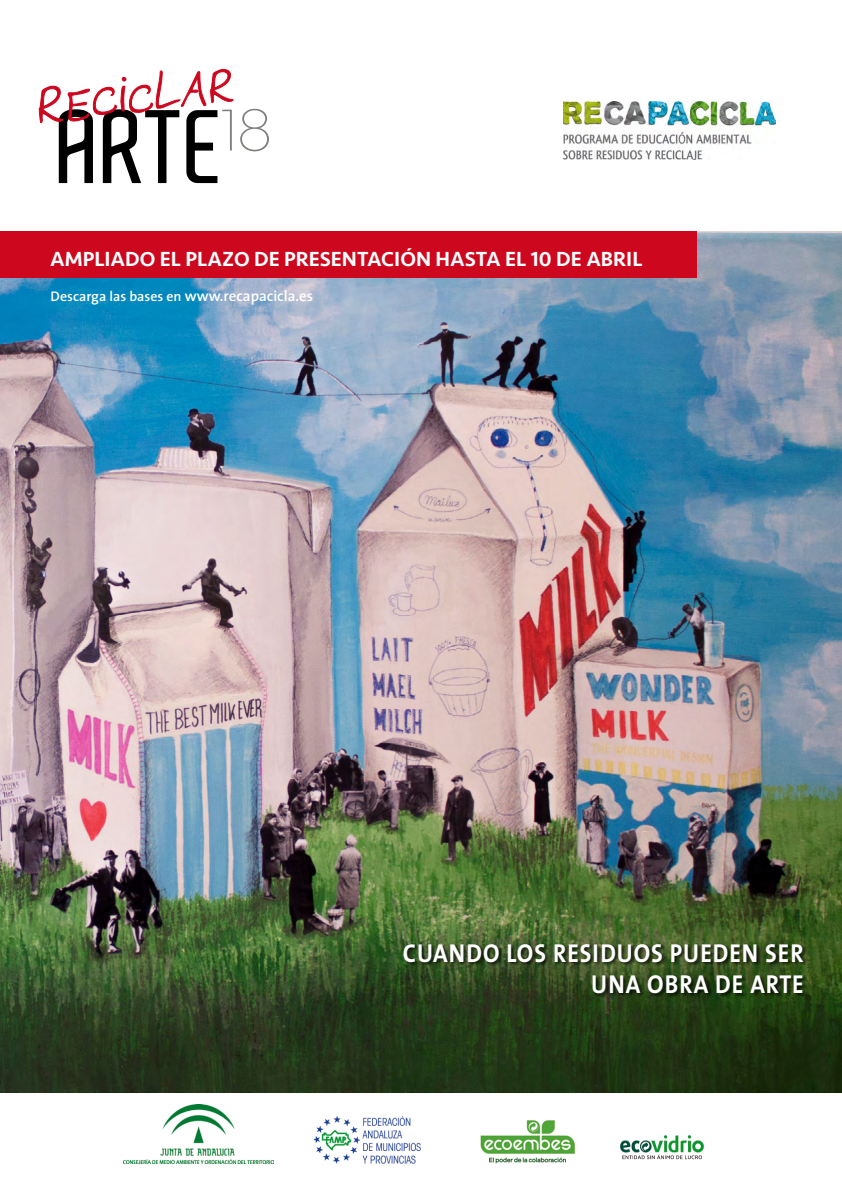
<style>
.page{position:relative;width:842px;height:1191px;background:#fff}
.page>*{position:absolute;margin:0;border:0;box-sizing:border-box;transform-origin:0 0}
.t1{font:68.8px "FNAC Light";color:#82807d;scale:1.1 1}
.t2{font:26px/31.2px "The Sans Bold Caps";letter-spacing:.04em;color:#fff;text-align:right;scale:.9 1}
.t3{font:500 21px "Seravek";color:#fff}
.t4{font:700 14px "Seravek";color:#fff}
.t5{font:600 14px "The Sans";color:#fff}
.s1{font-size:15px}
</style>
<div class="page">
<img style="left:0;top:231px;width:842px;height:861px">
<img style="left:123px;top:1104px;width:150px;height:59px">
<img style="left:313px;top:1116px;width:108px;height:48px">
<img style="left:481px;top:1120px;width:94px;height:43px">
<img style="left:620px;top:1135px;width:84px;height:24px">
<div style="left:403px;top:943px;width:405px;height:55px;background:#000;opacity:.75"></div>
<img style="left:563px;top:101px;width:212px;height:58px">
<svg style="left:38px;top:69px;width:196px;height:114px"></svg>
<div style="left:0;top:231px;width:696px;height:47px;background:#cd071e"></div>
<h1 class="t1" style="left:219px;top:97px;width:50px">18</h1>
<p class="t3" style="left:50px;top:246px;width:594px">AMPLIADO EL PLAZO DE PRESENTACIÓN HASTA EL 10 DE ABRIL</p>
<p class="t4" style="left:66px;top:256px;width:328px">Plazo de presentación : Hasta el 23 de marzo de 2017</p>
<p class="t5" style="left:51px;top:285px;width:264px">Descarga las bases en <span class="s1">www.recapacicla.es</span></p>
<p class="t2" style="left:403px;top:936px;width:447px">CUANDO LOS RESIDUOS PUEDEN SER<br>UNA OBRA DE ARTE</p>
</div>
